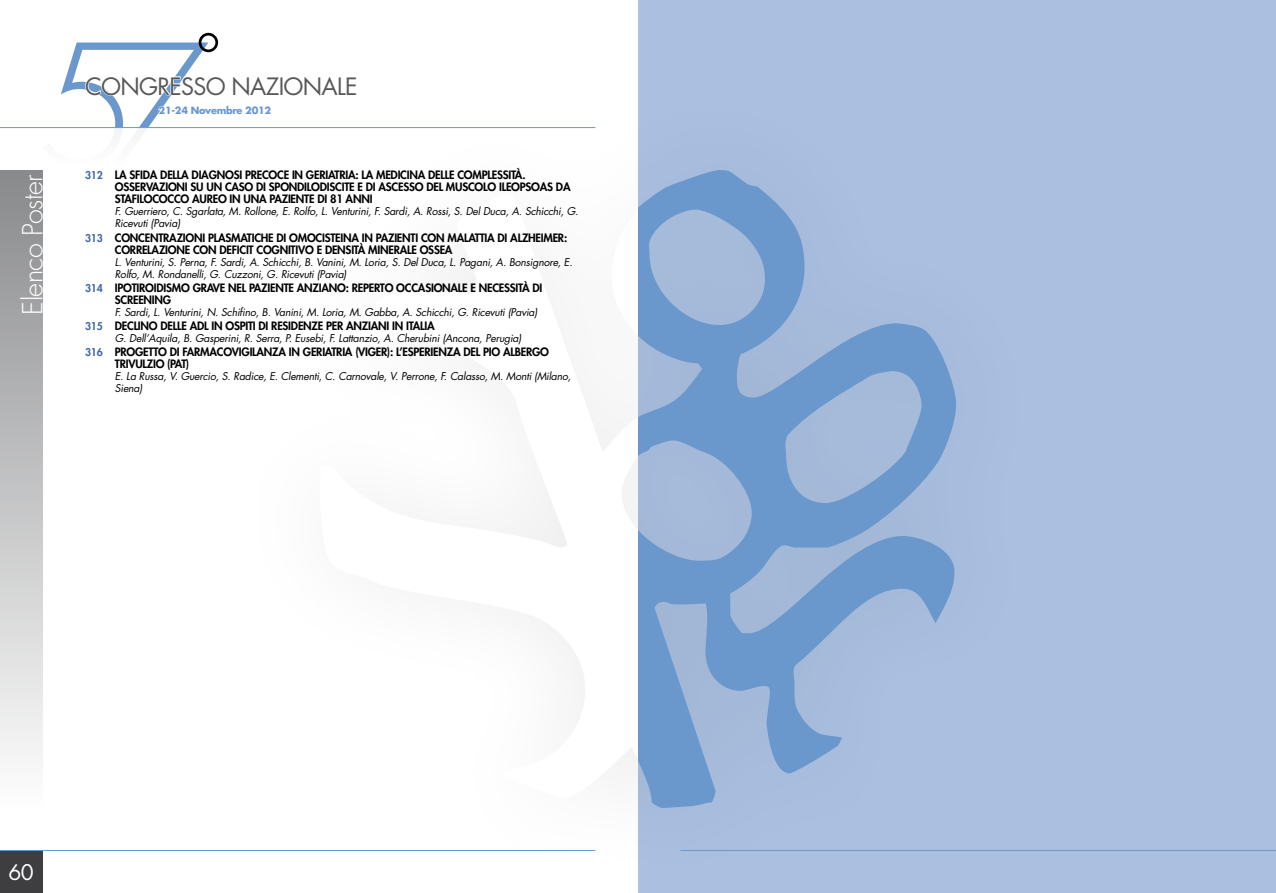
<style>
.page{position:relative;width:1276px;height:893px;background:#fff}
.page>*{position:absolute;margin:0;border:0;box-sizing:border-box;transform-origin:0 0}
.t1{font:300 27px "Futura Std";letter-spacing:-.02em;color:#fff}
.t2{font:23.25px "Futura Std";letter-spacing:-.03em;color:#58585a}
.t3{font:21px "Futura Std";color:#fff}
.t4{font:800 11.25px/12px "Futura Std";letter-spacing:-.02em;color:#000}
.t5{font:italic 10.5px/12px "Futura Std";letter-spacing:-.02em;color:#000}
.t6{font:700 9.75px "Futura Std";letter-spacing:-.03em;color:#6a98cc}
.s1{font-size:10.5px;color:#4066aa}
</style>
<div class="page">
<div style="left:638px;top:0;width:638px;height:893px;background:#abc0e1"></div>
<svg style="left:638px;top:170px;width:318px;height:638px"></svg>
<hr style="left:680px;top:850px;width:596px;height:1px;background:#6a98cc">
<svg style="left:449px;top:266px;width:189px;height:502px"></svg>
<svg style="left:43px;top:33px;width:314px;height:101px"></svg>
<hr style="left:0;top:127px;width:595px;height:1px;background:#6a98cc">
<div style="left:0;top:850px;width:43px;height:43px;background:#3e3d40"></div>
<hr style="left:0;top:850px;width:595px;height:1px;background:#6a98cc">
<div style="left:0;top:170px;width:43px;height:638px;background:linear-gradient(to bottom,#88898b,#fdfdfd)"></div>
<h2 class="t2" style="left:85px;top:71px;width:274px">CONGRESSO NAZIONALE</h2>
<p class="t6" style="left:159px;top:104px;width:114px">21-24 Novembre 2012</p>
<h1 class="t1" style="left:16px;top:314px;width:142px;rotate:-90deg">Elenco Poster</h1>
<p class="t4" style="left:115px;top:169px;width:457px;text-indent:-30px"><span class="s1">312</span> LA SFIDA DELLA DIAGNOSI PRECOCE IN GERIATRIA: LA MEDICINA DELLE COMPLESSITÀ.<br>OSSERVAZIONI SU UN CASO DI SPONDILODISCITE E DI ASCESSO DEL MUSCOLO ILEOPSOAS DA<br>STAFILOCOCCO AUREO IN UNA PAZIENTE DI 81 ANNI</p>
<p class="t5" style="left:115px;top:206px;width:465px">F. Guerriero, C. Sgarlata, M. Rollone, E. Rolfo, L. Venturini, F. Sardi, A. Rossi, S. Del Duca, A. Schicchi, G.<br>Ricevuti (Pavia)</p>
<p class="t4" style="left:115px;top:231px;width:454px;text-indent:-30px"><span class="s1">313</span> CONCENTRAZIONI PLASMATICHE DI OMOCISTEINA IN PAZIENTI CON MALATTIA DI ALZHEIMER:<br>CORRELAZIONE CON DEFICIT COGNITIVO E DENSITÀ MINERALE OSSEA</p>
<p class="t5" style="left:115px;top:256px;width:459px">L. Venturini, S. Perna, F. Sardi, A. Schicchi, B. Vanini, M. Loria, S. Del Duca, L. Pagani, A. Bonsignore, E.<br>Rolfo, M. Rondanelli, G. Cuzzoni, G. Ricevuti (Pavia)</p>
<p class="t4" style="left:115px;top:281px;width:429px;text-indent:-30px"><span class="s1">314</span> IPOTIROIDISMO GRAVE NEL PAZIENTE ANZIANO: REPERTO OCCASIONALE E NECESSITÀ DI<br>SCREENING</p>
<p class="t5" style="left:115px;top:306px;width:424px">F. Sardi, L. Venturini, N. Schifino, B. Vanini, M. Loria, M. Gabba, A. Schicchi, G. Ricevuti (Pavia)</p>
<p class="t4" style="left:85px;top:320px;width:351px"><span class="s1">315</span> DECLINO DELLE ADL IN OSPITI DI RESIDENZE PER ANZIANI IN ITALIA</p>
<p class="t5" style="left:115px;top:332px;width:408px">G. Dell’Aquila, B. Gasperini, R. Serra, P. Eusebi, F. Lattanzio, A. Cherubini (Ancona, Perugia)</p>
<p class="t4" style="left:115px;top:346px;width:436px;text-indent:-30px"><span class="s1">316</span> PROGETTO DI FARMACOVIGILANZA IN GERIATRIA (VIGER): L’ESPERIENZA DEL PIO ALBERGO<br>TRIVULZIO (PAT)</p>
<p class="t5" style="left:115px;top:370px;width:458px">E. La Russa, V. Guercio, S. Radice, E. Clementi, C. Carnovale, V. Perrone, F. Calasso, M. Monti (Milano,<br>Siena)</p>
<h3 class="t3" style="left:9px;top:859px;width:27px">60</h3>
</div>
